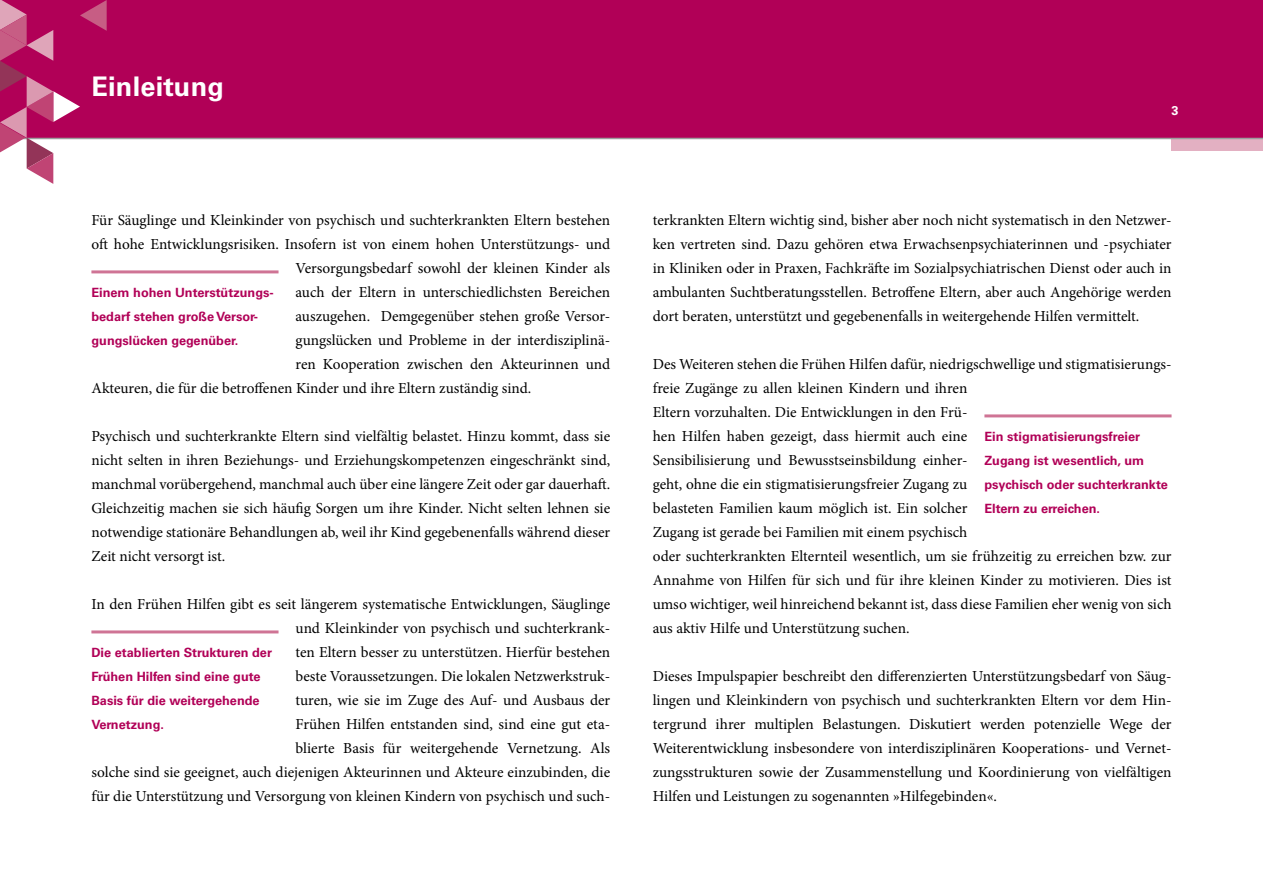
<style>
.page{position:relative;width:1263px;height:893px;background:#fff}
.page>*{position:absolute;margin:0;border:0;box-sizing:border-box;transform-origin:0 0}
.Ü1_Aufmacher_weiss{font:700 27px "Univers LT Std";letter-spacing:.01em;color:#fff}
.Lauftext_o_E{font:15.3px/24px "Minion Pro";color:#000;text-align:justify}
.t1{font:700 12.75px/24px "Univers LT Std";color:#b10057}
.t2{font:700 12.75px "Univers LT Std";color:#fff}
</style>
<div class="page">
<div style="left:0;top:0;width:1263px;height:138px;background:#b10057"></div>
<div style="left:1171px;top:138px;width:92px;height:13px;background:#e3b0c2"></div>
<hr style="left:0;top:138px;width:1263px;height:1px;background:#9c9d9d">
<hr style="left:91px;top:270px;width:188px;height:3px;background:#cf7495">
<svg style="left:0;top:0;width:107px;height:184px"></svg>
<hr style="left:91px;top:630px;width:188px;height:3px;background:#cf7495">
<hr style="left:984px;top:414px;width:187px;height:3px;background:#cf7495">
<h2 class="Ü1_Aufmacher_weiss" style="left:91px;top:71px;width:134px">Einleitung</h2>
<p class="Lauftext_o_E" style="left:91px;top:208px;width:520px">Für Säuglinge und Kleinkinder von psychisch und suchterkrankten Eltern bestehen</p>
<p class="Lauftext_o_E" style="left:91px;top:232px;width:520px">oft hohe Entwicklungsrisiken. Insofern ist von einem hohen Unterstützungs- und</p>
<p class="Lauftext_o_E" style="left:296px;top:256px;width:316px">Versorgungsbedarf sowohl der kleinen Kinder als</p>
<p class="Lauftext_o_E" style="left:296px;top:280px;width:316px">auch der Eltern in unterschiedlichsten Bereichen</p>
<p class="Lauftext_o_E" style="left:296px;top:304px;width:316px">auszugehen. Demgegenüber stehen große Versor-</p>
<p class="Lauftext_o_E" style="left:296px;top:328px;width:316px">gungslücken und Probleme in der interdisziplinä-</p>
<p class="Lauftext_o_E" style="left:296px;top:352px;width:316px">ren Kooperation zwischen den Akteurinnen und</p>
<p class="Lauftext_o_E" style="left:91px;top:376px;width:441px">Akteuren, die für die betroffenen Kinder und ihre Eltern zuständig sind.</p>
<p class="Lauftext_o_E" style="left:91px;top:424px;width:520px">Psychisch und suchterkrankte Eltern sind vielfältig belastet. Hinzu kommt, dass sie nicht selten in ihren Beziehungs- und Erziehungskompetenzen eingeschränkt sind, manchmal vorübergehend, manchmal auch über eine längere Zeit oder gar dauerhaft.<br>Gleichzeitig machen sie sich häufig Sorgen um ihre Kinder. Nicht selten lehnen sie notwendige stationäre Behandlungen ab, weil ihr Kind gegebenenfalls während dieser Zeit nicht versorgt ist.</p>
<p class="Lauftext_o_E" style="left:91px;top:592px;width:520px;text-align:right">In den Frühen Hilfen gibt es seit längerem systematische Entwicklungen, Säuglinge und Kleinkinder von psychisch und suchterkrank-<br>ten Eltern besser zu unterstützen. Hierfür bestehen<br>beste Voraussetzungen. Die lokalen Netzwerkstruk-<br>turen, wie sie im Zuge des Auf- und Ausbaus der<br>Frühen Hilfen entstanden sind, sind eine gut eta-<br>blierte Basis für weitergehende Vernetzung. Als<br>solche sind sie geeignet, auch diejenigen Akteurinnen und Akteure einzubinden, die für die Unterstützung und Versorgung von kleinen Kindern von psychisch und such-</p>
<p class="t1" style="left:91px;top:280px;width:184px">Einem hohen Unterstützungs&shy;bedarf stehen große Versor&shy;gungslücken gegenüber.</p>
<p class="t1" style="left:91px;top:640px;width:182px">Die etablierten Strukturen der<br>Frühen Hilfen sind eine gute<br>Basis für die weitergehende<br>Vernetzung.</p>
<p class="t2" style="left:1171px;top:103px;width:9px">3</p>
<p class="Lauftext_o_E" style="left:653px;top:208px;width:520px">terkrankten Eltern wichtig sind, bisher aber noch nicht systematisch in den Netzwer&shy;ken vertreten sind. Dazu gehören etwa Erwachsenpsychiaterinnen und -psychiater in Kliniken oder in Praxen, Fachkräfte im Sozialpsychiatrischen Dienst oder auch in ambulanten Suchtberatungsstellen. Betroffene Eltern, aber auch Angehörige werden dort beraten, unterstützt und gegebenenfalls in weitergehende Hilfen vermittelt.</p>
<p class="Lauftext_o_E" style="left:653px;top:352px;width:520px;text-align:left">Des Weiteren stehen die Frühen Hilfen dafür, niedrigschwellige und stigmatisierungs&shy;freie Zugänge zu allen kleinen Kindern und ihren<br>Eltern vorzuhalten. Die Entwicklungen in den Frü-<br>hen Hilfen haben gezeigt, dass hiermit auch eine<br>Sensibilisierung und Bewusstseinsbildung einher-<br>geht, ohne die ein stigmatisierungsfreier Zugang zu<br>belasteten Familien kaum möglich ist. Ein solcher<br>Zugang ist gerade bei Familien mit einem psychisch<br>oder suchterkrankten Elternteil wesentlich, um sie frühzeitig zu erreichen bzw. zur Annahme von Hilfen für sich und für ihre kleinen Kinder zu motivieren. Dies ist umso wichtiger, weil hinreichend bekannt ist, dass diese Familien eher wenig von sich aus aktiv Hilfe und Unterstützung suchen.</p>
<p class="Lauftext_o_E" style="left:653px;top:664px;width:520px">Dieses Impulspapier beschreibt den differenzierten Unterstützungsbedarf von Säug&shy;lingen und Kleinkindern von psychisch und suchterkrankten Eltern vor dem Hin&shy;tergrund ihrer multiplen Belastungen. Diskutiert werden potenzielle Wege der Weiterentwicklung insbesondere von interdisziplinären Kooperations- und Vernet&shy;zungsstrukturen sowie der Zusammenstellung und Koordinierung von vielfältigen Hilfen und Leistungen zu sogenannten »Hilfegebinden«.</p>
<p class="t1" style="left:984px;top:424px;width:185px">Ein stigmatisierungsfreier<br>Zugang ist wesentlich, um psychisch oder suchterkrankte<br>Eltern zu erreichen.</p>
</div>
